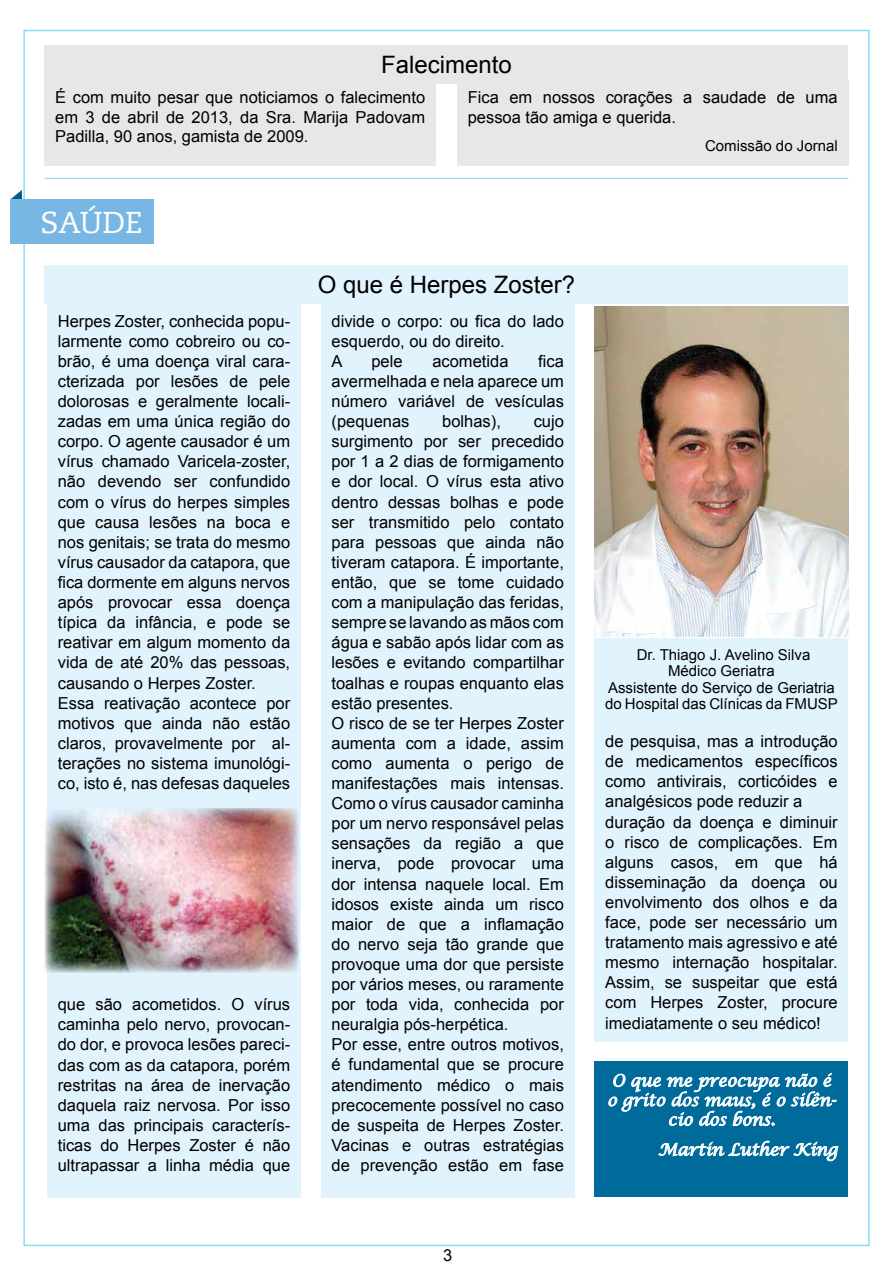
<style>
.page{position:relative;width:893px;height:1276px;background:#fff}
.page>*{position:absolute;margin:0;border:0;box-sizing:border-box;transform-origin:0 0}
.t1{font:30px "Caecilia LT Std";color:#fff}
.t2{font:24px "Arial";color:#000}
.t3{font:16.5px/20.1px "Arial";color:#000}
.t4{font:italic 16.5px/19.5px "Lucida Calligraphy";color:#fff;text-align:center}
.t5{font:16.5px "Arial";color:#000}
.t6{font:15px/16.5px "Arial";color:#000;text-align:center}
</style>
<div class="page">
<div style="left:23px;top:30px;width:847px;height:1216px;background:#fff;border:1px solid #8ed8f8"></div>
<hr style="left:45px;top:178px;width:803px;height:1px;background:#8ed8f8">
<svg style="left:10px;top:190px;width:12px;height:10px"></svg>
<div style="left:10px;top:200px;width:143px;height:44px;background:#78b7e4"></div>
<div style="left:595px;top:638px;width:253px;height:86px;background:#e1f4fd"></div>
<div style="left:45px;top:265px;width:803px;height:39px;background:#e1f4fd"></div>
<div style="left:47px;top:304px;width:254px;height:893px;background:#e1f4fd"></div>
<div style="left:321px;top:304px;width:254px;height:893px;background:#e1f4fd"></div>
<div style="left:595px;top:724px;width:253px;height:318px;background:#e1f4fd"></div>
<div style="left:595px;top:1061px;width:253px;height:136px;background:#006b9b"></div>
<svg style="left:608px;top:1072px;width:228px;height:54px"></svg>
<svg style="left:658px;top:1140px;width:181px;height:21px"></svg>
<img style="left:595px;top:306px;width:253px;height:330px">
<div style="left:45px;top:45px;width:803px;height:39px;background:#e6e7e8"></div>
<div style="left:45px;top:81px;width:391px;height:85px;background:#e6e7e8"></div>
<div style="left:457px;top:81px;width:391px;height:85px;background:#e6e7e8"></div>
<img style="left:45px;top:808px;width:253px;height:164px">
<h2 class="t2" style="left:381px;top:49px;width:132px">Falecimento</h2>
<p class="t3" style="left:55px;top:88px;width:371px;line-height:19.5px;text-align:justify">É com muito pesar que noticiamos o falecimento em 3 de abril de 2013, da Sra. Marija Padovam Padilla, 90 anos, gamista de 2009.</p>
<p class="t3" style="left:468px;top:88px;width:371px;line-height:19.5px">Fica em nossos corações a saudade de uma pessoa tão amiga e querida.</p>
<p class="t6" style="left:705px;top:138px;width:134px">Comissão do Jornal</p>
<h1 class="t1" style="left:41px;top:206px;width:103px">SAÚDE</h1>
<p class="t3" style="left:58px;top:311px;width:234px">Herpes Zoster, conhecida popu&shy;larmente como cobreiro ou co&shy;brão, é uma doença viral cara&shy;cterizada por lesões de pele dolorosas e geralmente locali&shy;zadas em uma única região do corpo. O agente causador é um vírus chamado Varicela-zoster, não devendo ser confundido com o vírus do herpes simples que causa lesões na boca e nos genitais; se trata do mesmo vírus causador da catapora, que fica dormente em alguns nervos após provocar essa doença típica da infância, e pode se reativar em algum momento da vida de até 20% das pessoas, causando o Herpes Zoster.<br>Essa reativação acontece por motivos que ainda não estão claros, provavelmente por al&shy;terações no sistema imunológi&shy;co, isto é, nas defesas daqueles</p>
<p class="t3" style="left:58px;top:994px;width:234px;text-align:justify">que são acometidos. O vírus caminha pelo nervo, provocan&shy;do dor, e provoca lesões pareci&shy;das com as da catapora, porém restritas na área de inervação daquela raiz nervosa. Por isso uma das principais caracterís&shy;ticas do Herpes Zoster é não ultrapassar a linha média que</p>
<h2 class="t2" style="left:318px;top:269px;width:259px">O que é Herpes Zoster?</h2>
<p class="t3" style="left:331px;top:311px;width:234px">divide o corpo: ou fica do lado esquerdo, ou do direito.<br>A</p>
<p class="t3" style="left:331px;top:351px;width:234px;text-align:justify;text-indent:207px">fica avermelhada e nela aparece um número variável de vesículas (pequenas</p>
<p class="t3" style="left:371px;top:351px;width:33px">pele</p>
<p class="t3" style="left:432px;top:351px;width:78px">acometida</p>
<p class="t3" style="left:442px;top:411px;width:60px">bolhas),</p>
<p class="t3" style="left:331px;top:411px;width:234px;text-indent:202px">cujo surgimento por ser precedido por 1 a 2 dias de formigamento e dor local. O vírus esta ativo dentro dessas bolhas e pode ser transmitido pelo contato para pessoas que ainda não tiveram catapora. É importante, então, que se tome cuidado com a manipulação das feridas, sempre se lavando as mãos com água e sabão após lidar com as lesões e evitando compartilhar toalhas e roupas enquanto elas estão presentes.<br>O risco de se ter Herpes Zoster aumenta com a idade, assim como aumenta o perigo de manifestações mais intensas.<br>Como o vírus causador caminha por um nervo responsável pelas sensações da região a que inerva, pode provocar uma dor intensa naquele local. Em idosos existe ainda um risco maior de que a inflamação do nervo seja tão grande que provoque uma dor que persiste por vários meses, ou raramente por toda vida, conhecida por neuralgia pós-herpética.<br>Por esse, entre outros motivos, é fundamental que se procure atendimento médico o mais precocemente possível no caso de suspeita de Herpes Zoster.<br>Vacinas e outras estratégias de prevenção estão em fase</p>
<p class="t5" style="left:443px;top:1244px;width:11px">3</p>
<p class="t6" style="left:605px;top:646px;width:234px">Dr. Thiago J. Avelino Silva<br>Médico Geriatra<br>Assistente do Serviço de Geriatria do Hospital das Clínicas da FMUSP</p>
<p class="t3" style="left:605px;top:731px;width:234px">de pesquisa, mas a introdução de medicamentos específicos como antivirais, corticóides e analgésicos pode reduzir a duração da doença e diminuir o risco de complicações. Em alguns casos, em que há disseminação da doença ou envolvimento dos olhos e da face, pode ser necessário um tratamento mais agressivo e até mesmo internação hospitalar.<br>Assim, se suspeitar que está com Herpes Zoster, procure imediatamente o seu médico!</p>
<p class="t4" style="left:607px;top:1071px;width:230px">O que me preocupa não é o grito dos maus, é o silên&shy;cio dos bons.</p>
<p class="t4" style="left:658px;top:1140px;width:181px">Martin Luther King</p>
</div>
